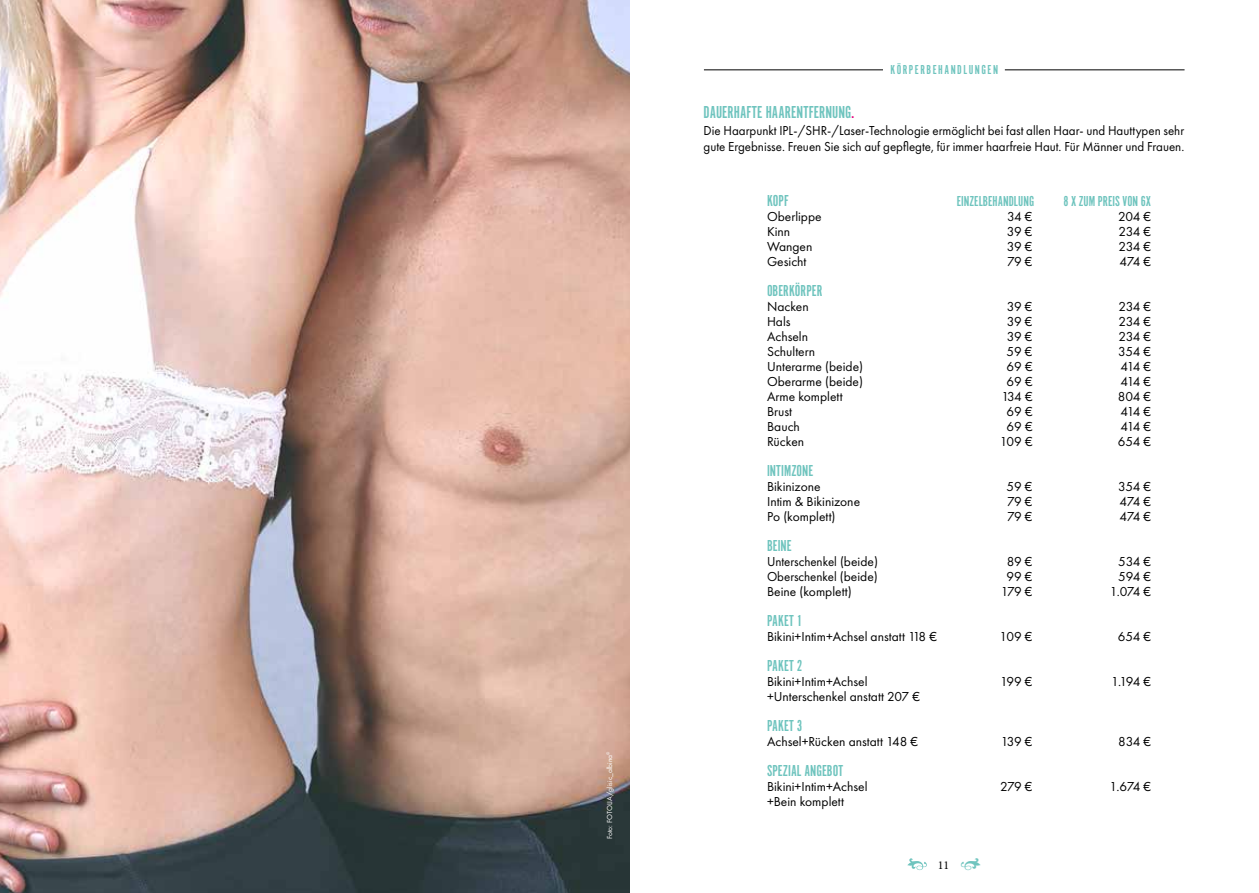
<style>
.page{position:relative;width:1259px;height:893px;background:#fff}
.page>*{position:absolute;margin:0;border:0;box-sizing:border-box;transform-origin:0 0}
.t1{font:18px "Alternate Got No 1 D";color:#6fc4be}
.t2{font:16.5px "Alternate Got No 1 D";color:#6fc4be}
.t3{font:15px "Alternate Got No 1 D";color:#6fc4be}
.t4{font:13.5px "Futura PT";color:#000}
.t5{font:13.5px/16.2px "Futura PT";color:#000;scale:.96 1}
.t6{font:13.5px "Alternate Got No 1 D";letter-spacing:.11em;color:#6fc4be}
.t7{font:12px "Minion Pro";color:#000}
.t8{font:7.5px "Futura PT";color:#fff}
.s1{color:#e6007d}
</style>
<div class="page">
<svg style="left:907px;top:858px;width:20px;height:12px"></svg>
<hr style="left:1005px;top:69px;width:179px;height:1px;background:#000">
<hr style="left:704px;top:69px;width:179px;height:1px;background:#000">
<img style="left:0;top:0;width:629px;height:893px">
<svg style="left:332px;top:858px;width:19px;height:12px"></svg>
<p class="t8" style="left:605px;top:839px;width:89px;rotate:-90deg">Foto: FOTOLIA/glisic_albina<sup>©</sup></p>
<p class="t6" style="left:890px;top:63px;width:109px">KÖRPERBEHANDLUNGEN</p>
<h1 class="t1" style="left:703px;top:103px;width:152px">DAUERHAFTE HAARENTFERNUNG<span class="s1">.</span></h1>
<p class="t5" style="left:703px;top:122px;width:502px">Die Haarpunkt IPL-/SHR-/Laser-Technologie ermöglicht bei fast allen Haar- und Hauttypen sehr gute Ergebnisse. Freuen Sie sich auf gepflegte, für immer haarfreie Haut. Für Männer und Frauen.</p>
<p class="t2" style="left:767px;top:191px;width:23px">KOPF</p>
<p class="t3" style="left:957px;top:193px;width:79px">EINZELBEHANDLUNG</p>
<p class="t3" style="left:1063px;top:193px;width:89px">8 X ZUM PREIS VON 6X</p>
<p class="t4" style="left:767px;top:208px;width:56px">Oberlippe</p>
<p class="t4" style="left:1007px;top:208px;width:27px">34 €</p>
<p class="t4" style="left:1118px;top:208px;width:35px">204 €</p>
<p class="t4" style="left:767px;top:223px;width:25px">Kinn</p>
<p class="t4" style="left:1006px;top:223px;width:27px">39 €</p>
<p class="t4" style="left:1118px;top:223px;width:34px">234 €</p>
<p class="t4" style="left:767px;top:238px;width:47px">Wangen</p>
<p class="t4" style="left:1006px;top:238px;width:27px">39 €</p>
<p class="t4" style="left:1118px;top:238px;width:34px">234 €</p>
<p class="t4" style="left:767px;top:253px;width:41px">Gesicht</p>
<p class="t4" style="left:1007px;top:253px;width:27px">79 €</p>
<p class="t4" style="left:1119px;top:253px;width:33px">474 €</p>
<p class="t2" style="left:767px;top:281px;width:57px">OBERKÖRPER</p>
<p class="t4" style="left:767px;top:298px;width:43px">Nacken</p>
<p class="t4" style="left:1006px;top:298px;width:27px">39 €</p>
<p class="t4" style="left:1118px;top:298px;width:34px">234 €</p>
<p class="t4" style="left:767px;top:313px;width:25px">Hals</p>
<p class="t4" style="left:1006px;top:313px;width:27px">39 €</p>
<p class="t4" style="left:1118px;top:313px;width:34px">234 €</p>
<p class="t4" style="left:767px;top:328px;width:43px">Achseln</p>
<p class="t4" style="left:1006px;top:328px;width:27px">39 €</p>
<p class="t4" style="left:1118px;top:328px;width:34px">234 €</p>
<p class="t4" style="left:767px;top:343px;width:50px">Schultern</p>
<p class="t4" style="left:1006px;top:343px;width:28px">59 €</p>
<p class="t4" style="left:1118px;top:343px;width:34px">354 €</p>
<p class="t4" style="left:767px;top:358px;width:98px">Unterarme (beide)</p>
<p class="t4" style="left:1006px;top:358px;width:28px">69 €</p>
<p class="t4" style="left:1120px;top:358px;width:32px">414 €</p>
<p class="t4" style="left:767px;top:373px;width:97px">Oberarme (beide)</p>
<p class="t4" style="left:1006px;top:373px;width:28px">69 €</p>
<p class="t4" style="left:1120px;top:373px;width:32px">414 €</p>
<p class="t4" style="left:767px;top:388px;width:77px">Arme komplett</p>
<p class="t4" style="left:1001px;top:388px;width:33px">134 €</p>
<p class="t4" style="left:1117px;top:388px;width:35px">804 €</p>
<p class="t4" style="left:767px;top:403px;width:27px">Brust</p>
<p class="t4" style="left:1006px;top:403px;width:28px">69 €</p>
<p class="t4" style="left:1120px;top:403px;width:32px">414 €</p>
<p class="t4" style="left:767px;top:418px;width:34px">Bauch</p>
<p class="t4" style="left:1006px;top:418px;width:28px">69 €</p>
<p class="t4" style="left:1120px;top:418px;width:32px">414 €</p>
<p class="t4" style="left:767px;top:433px;width:39px">Rücken</p>
<p class="t4" style="left:999px;top:433px;width:34px">109 €</p>
<p class="t4" style="left:1117px;top:433px;width:35px">654 €</p>
<p class="t2" style="left:767px;top:461px;width:48px">INTIMZONE</p>
<p class="t4" style="left:767px;top:478px;width:55px">Bikinizone</p>
<p class="t4" style="left:1006px;top:478px;width:28px">59 €</p>
<p class="t4" style="left:1118px;top:478px;width:34px">354 €</p>
<p class="t4" style="left:767px;top:493px;width:95px">Intim &amp; Bikinizone</p>
<p class="t4" style="left:1007px;top:493px;width:27px">79 €</p>
<p class="t4" style="left:1119px;top:493px;width:33px">474 €</p>
<p class="t4" style="left:767px;top:508px;width:70px">Po (komplett)</p>
<p class="t4" style="left:1007px;top:508px;width:27px">79 €</p>
<p class="t4" style="left:1119px;top:508px;width:33px">474 €</p>
<p class="t2" style="left:767px;top:536px;width:26px">BEINE</p>
<p class="t5" style="left:767px;top:553px;width:117px">Unterschenkel (beide)</p>
<p class="t4" style="left:1006px;top:553px;width:27px">89 €</p>
<p class="t4" style="left:1118px;top:553px;width:35px">534 €</p>
<p class="t5" style="left:767px;top:568px;width:117px">Oberschenkel (beide)</p>
<p class="t4" style="left:1006px;top:568px;width:28px">99 €</p>
<p class="t4" style="left:1118px;top:568px;width:35px">594 €</p>
<p class="t4" style="left:767px;top:583px;width:86px">Beine (komplett)</p>
<p class="t4" style="left:1001px;top:583px;width:33px">179 €</p>
<p class="t4" style="left:1109px;top:583px;width:43px">1.074 €</p>
<p class="t2" style="left:767px;top:611px;width:37px">PAKET 1</p>
<p class="t4" style="left:767px;top:628px;width:172px">Bikini+Intim+Achsel anstatt 118 €</p>
<p class="t4" style="left:999px;top:628px;width:34px">109 €</p>
<p class="t4" style="left:1117px;top:628px;width:35px">654 €</p>
<p class="t2" style="left:767px;top:656px;width:37px">PAKET 2</p>
<p class="t4" style="left:767px;top:673px;width:102px">Bikini+Intim+Achsel</p>
<p class="t4" style="left:1000px;top:673px;width:34px">199 €</p>
<p class="t4" style="left:1111px;top:673px;width:42px">1.194 €</p>
<p class="t4" style="left:767px;top:688px;width:154px">+Unterschenkel anstatt 207 €</p>
<p class="t2" style="left:767px;top:716px;width:37px">PAKET 3</p>
<p class="t4" style="left:767px;top:733px;width:153px">Achsel+Rücken anstatt 148 €</p>
<p class="t4" style="left:1001px;top:733px;width:33px">139 €</p>
<p class="t4" style="left:1118px;top:733px;width:35px">834 €</p>
<p class="t2" style="left:767px;top:761px;width:78px">SPEZIAL ANGEBOT</p>
<p class="t4" style="left:767px;top:778px;width:102px">Bikini+Intim+Achsel</p>
<p class="t4" style="left:1000px;top:778px;width:34px">279 €</p>
<p class="t4" style="left:1109px;top:778px;width:43px">1.674 €</p>
<p class="t4" style="left:767px;top:793px;width:78px">+Bein komplett</p>
<p class="t7" style="left:937px;top:857px;width:13px">11</p>
</div>
